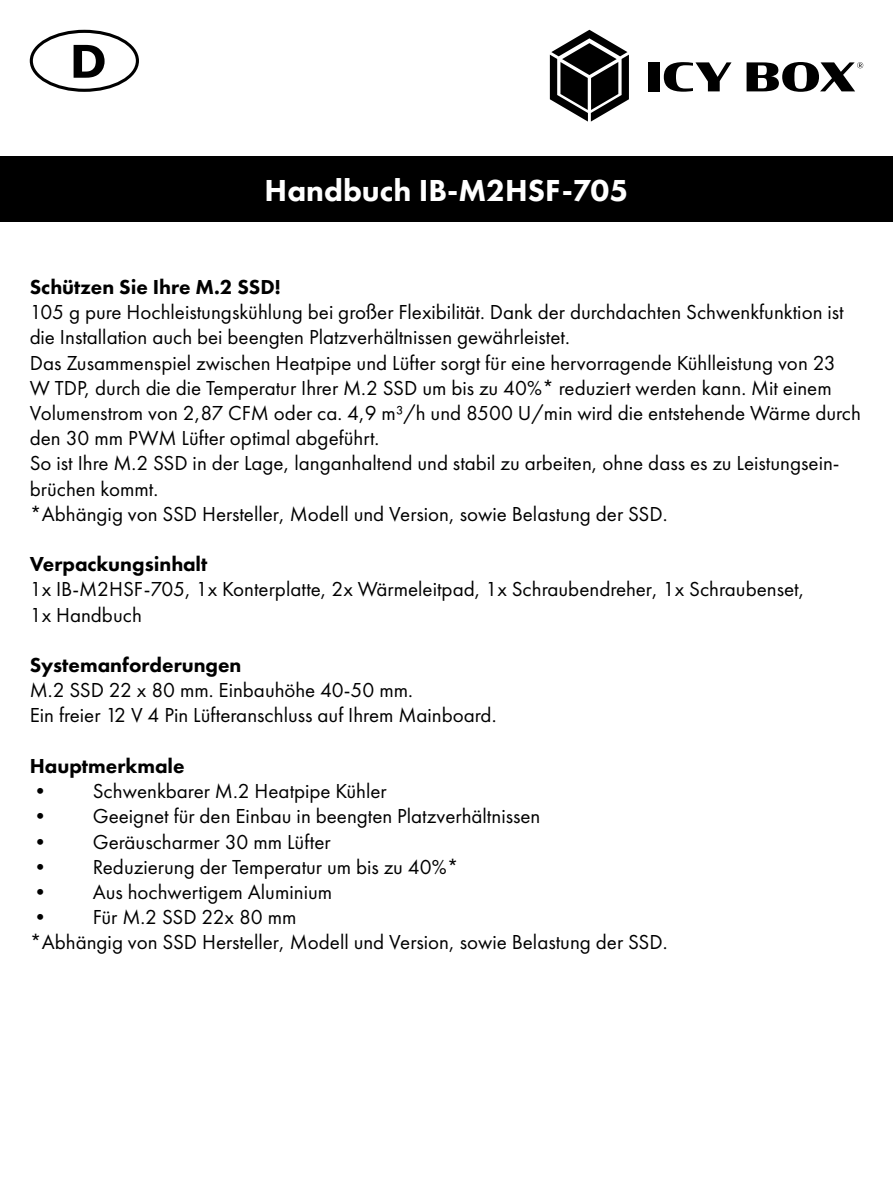
<style>
.page{position:relative;width:893px;height:1191px;background:#fff}
.page>*{position:absolute;margin:0;border:0;box-sizing:border-box;transform-origin:0 0}
.t1{font:800 31.5px "Futura PT";color:#fff}
.t2{font:21px/25.2px "Futura PT";color:#000}
.t3{font:800 21px "Futura PT";color:#000}
</style>
<div class="page">
<div style="left:648px;top:62px;width:12px;height:29px;background:#000"></div>
<svg style="left:664px;top:62px;width:67px;height:30px"></svg>
<svg style="left:747px;top:62px;width:116px;height:30px"></svg>
<svg style="left:550px;top:30px;width:79px;height:92px"></svg>
<div style="left:0;top:156px;width:893px;height:65px;background:#000"></div>
<div style="left:30px;top:30px;width:109px;height:62px;border:3px solid #000;border-radius:50%"></div>
<svg style="left:74px;top:45px;width:31px;height:33px"></svg>
<h1 class="t1" style="left:265px;top:171px;width:365px">Handbuch IB-M2HSF-705</h1>
<p class="t3" style="left:30px;top:274px;width:252px">Schützen Sie Ihre M.2 SSD!</p>
<p class="t2" style="left:30px;top:299px;width:833px">105 g pure Hochleistungskühlung bei großer Flexibilität. Dank der durchdachten Schwenkfunktion ist die Installation auch bei beengten Platzverhältnissen gewährleistet.<br>Das Zusammenspiel zwischen Heatpipe und Lüfter sorgt für eine hervorragende Kühlleistung von 23<br>W TDP, durch die die Temperatur Ihrer M.2 SSD um bis zu 40%* reduziert werden kann. Mit einem Volumenstrom von 2,87 CFM oder ca. 4,9 m³/h und 8500 U/min wird die entstehende Wärme durch den 30 mm PWM Lüfter optimal abgeführt.<br>So ist Ihre M.2 SSD in der Lage, langanhaltend und stabil zu arbeiten, ohne dass es zu Leistungsein&shy;brüchen kommt.<br>*Abhängig von SSD Hersteller, Modell und Version, sowie Belastung der SSD.</p>
<p class="t3" style="left:30px;top:551px;width:179px">Verpackungsinhalt</p>
<p class="t2" style="left:30px;top:577px;width:776px">1x IB-M2HSF-705, 1x Konterplatte, 2x Wärmeleitpad, 1x Schraubendreher, 1x Schraubenset,<br>1x Handbuch</p>
<p class="t3" style="left:30px;top:652px;width:213px">Systemanforderungen</p>
<p class="t2" style="left:30px;top:677px;width:468px">M.2 SSD 22 x 80 mm. Einbauhöhe 40-50 mm.<br>Ein freier 12 V 4 Pin Lüfteranschluss auf Ihrem Mainboard.</p>
<p class="t3" style="left:30px;top:752px;width:156px">Hauptmerkmale</p>
<p class="t2" style="left:30px;top:778px;width:359px">• Schwenkbarer M.2 Heatpipe Kühler</p>
<p class="t2" style="left:30px;top:803px;width:512px">• Geeignet für den Einbau in beengten Platzverhältnissen</p>
<p class="t2" style="left:30px;top:829px;width:302px">• Geräuscharmer 30 mm Lüfter</p>
<p class="t2" style="left:30px;top:854px;width:430px">• Reduzierung der Temperatur um bis zu 40%*</p>
<p class="t2" style="left:30px;top:879px;width:304px">• Aus hochwertigem Aluminium</p>
<p class="t2" style="left:30px;top:904px;width:639px">• Für M.2 SSD 22x 80 mm<br>*Abhängig von SSD Hersteller, Modell und Version, sowie Belastung der SSD.</p>
</div>
